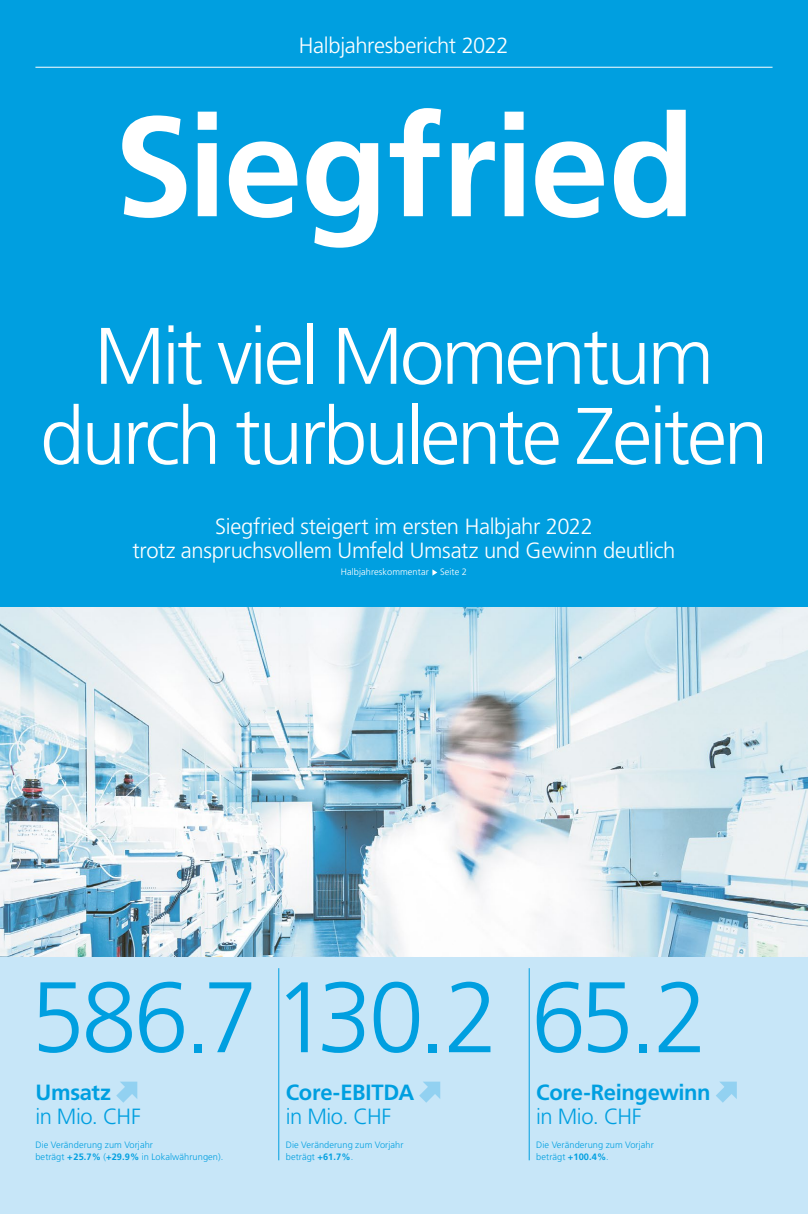
<style>
.page{position:relative;width:808px;height:1214px;background:#fff}
.page>*{position:absolute;margin:0;border:0;box-sizing:border-box;transform-origin:0 0}
.t1{font:300 100px "Frutiger LT Std";letter-spacing:-.035em;color:#009fe0}
.t2{font:300 80px/80px "Frutiger LT Std";letter-spacing:-.04em;color:#fff;text-align:center}
.t3{font:300 22px/24px "Frutiger LT Std";letter-spacing:-.015em;color:#fff;text-align:center}
.t4{font:700 22px "Frutiger LT Std";letter-spacing:-.015em;color:#009fe0}
.t5{font:300 22px "Frutiger LT Std";letter-spacing:-.02em;color:#009fe0}
.t6{font:300 9.2px/12px "Frutiger LT Std";letter-spacing:.005em;color:#009fe0}
.t7{font:300 9.2px "Frutiger LT Std";letter-spacing:.005em;color:#fff}
.s1{font-weight:700}
</style>
<div class="page">
<div style="left:0;top:0;width:808px;height:607px;background:#009fe0"></div>
<div style="left:0;top:956px;width:808px;height:257px;background:#c7e6f8"></div>
<svg style="left:122px;top:115px;width:64px;height:103px"></svg>
<svg style="left:198px;top:112px;width:19px;height:104px"></svg>
<svg style="left:229px;top:141px;width:68px;height:77px"></svg>
<svg style="left:306px;top:141px;width:72px;height:107px"></svg>
<svg style="left:390px;top:108px;width:51px;height:108px"></svg>
<svg style="left:452px;top:141px;width:43px;height:75px"></svg>
<svg style="left:505px;top:112px;width:19px;height:104px"></svg>
<svg style="left:535px;top:141px;width:69px;height:77px"></svg>
<svg style="left:614px;top:110px;width:72px;height:108px"></svg>
<img style="left:0;top:607px;width:808px;height:349px">
<hr style="left:278px;top:968px;width:1px;height:192px;background:#009fe0">
<hr style="left:529px;top:968px;width:1px;height:192px;background:#009fe0">
<hr style="left:35px;top:67px;width:737px;height:1px;background:#fff">
<svg style="left:432px;top:569px;width:5px;height:6px"></svg>
<svg style="left:116px;top:1081px;width:21px;height:21px"></svg>
<svg style="left:419px;top:1081px;width:21px;height:21px"></svg>
<svg style="left:716px;top:1081px;width:21px;height:21px"></svg>
<h3 class="t3" style="left:299px;top:33px;width:211px">Halbjahresbericht 2022</h3>
<h2 class="t2" style="left:40px;top:317px;width:730px">Mit viel Momentum durch turbulente Zeiten</h2>
<h3 class="t3" style="left:132px;top:515px;width:544px">Siegfried steigert im ersten Halbjahr 2022<br>trotz anspruchsvollem Umfeld Umsatz und Gewinn deutlich</h3>
<p class="t7" style="left:341px;top:566px;width:128px">Halbjahreskommentar Seite 2</p>
<h1 class="t1" style="left:30px;top:960px;width:679px">586.7 130.2 65.2</h1>
<h3 class="t4" style="left:35px;top:1079px;width:77px">Umsatz</h3>
<h3 class="t5" style="left:35px;top:1103px;width:107px">in Mio. CHF</h3>
<p class="t6" style="left:35px;top:1138px;width:189px">Die Veränderung zum Vorjahr<br>beträgt <span class="s1">+ 25.7%</span> (<span class="s1">+29.9%</span> in Lokalwährungen).</p>
<h3 class="t4" style="left:286px;top:1079px;width:130px">Core-EBITDA</h3>
<h3 class="t5" style="left:286px;top:1103px;width:107px">in Mio. CHF</h3>
<p class="t6" style="left:286px;top:1138px;width:119px">Die Veränderung zum Vorjahr beträgt <span class="s1">+61.7%</span>.</p>
<h3 class="t4" style="left:536px;top:1079px;width:176px">Core-Reingewinn</h3>
<h3 class="t5" style="left:536px;top:1103px;width:107px">in Mio. CHF</h3>
<p class="t6" style="left:536px;top:1138px;width:119px">Die Veränderung zum Vorjahr beträgt <span class="s1">+100.4%</span>.</p>
</div>
